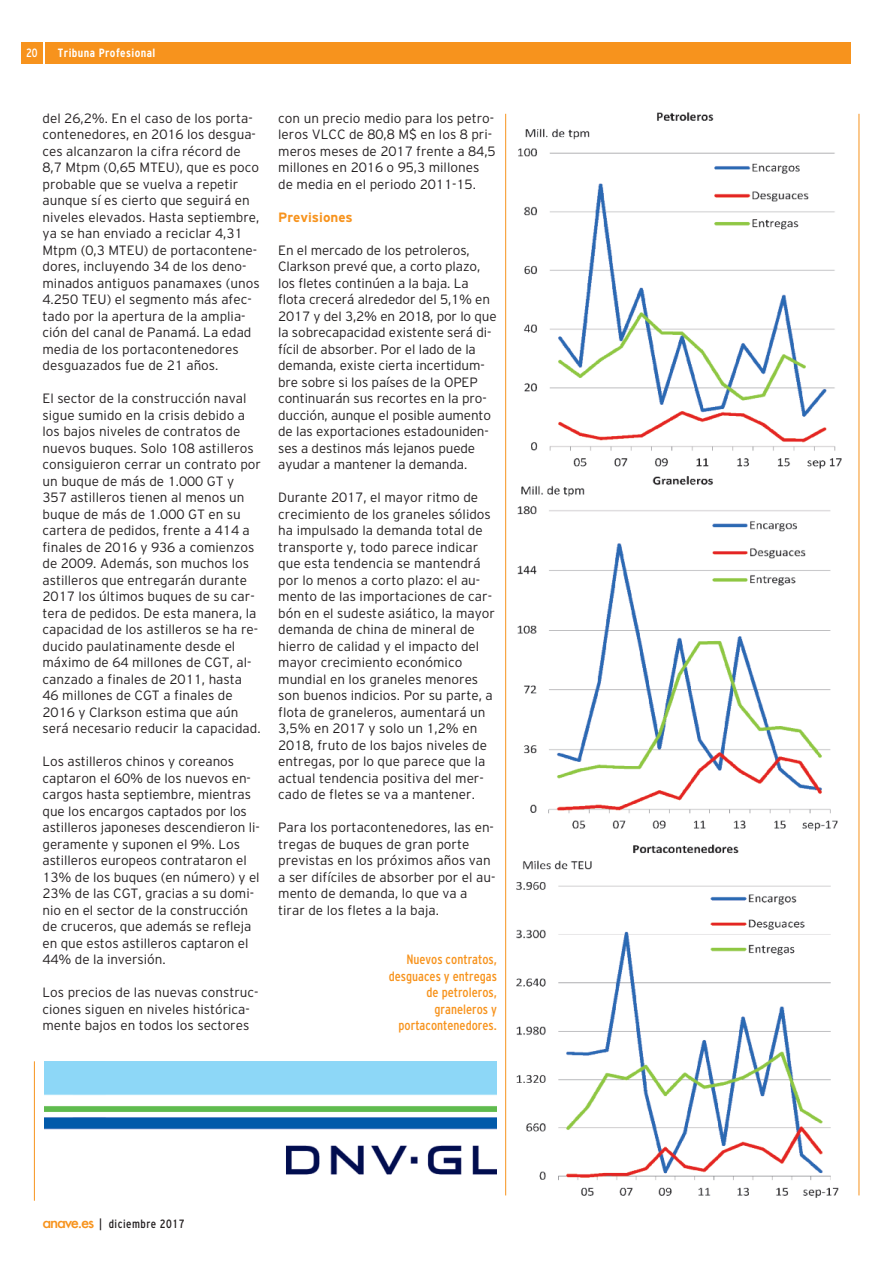
<style>
.page{position:relative;width:893px;height:1263px;background:#fff}
.page>*{position:absolute;margin:0;border:0;box-sizing:border-box;transform-origin:0 0}
.t1{font:300 13.5px/16.5px "Civica 01";color:#231f20}
.t2{font:condensed 13.5px/16.5px "Civica 06";color:#f7931d;text-align:right}
.t3{font:700 13.5px "Civica 07";color:#f7931d}
.t4{font:condensed 12px "Civica 06";letter-spacing:.04em;color:#231f20}
.t5{font:700 condensed 12px "Civica 09";letter-spacing:.035em;color:#fff}
.t6{font:condensed 12px "Civica 06";color:#fff}
.s1{font-family:"Futura";font-weight:500;font-stretch:normal;font-size:14.85px;color:#f7931d}
</style>
<div class="page">
<img style="left:518px;top:112px;width:324px;height:357px">
<img style="left:516px;top:844px;width:323px;height:354px">
<img style="left:517px;top:476px;width:321px;height:355px">
<hr style="left:859px;top:114px;width:1px;height:1081px;background:#f7931d">
<div style="left:21px;top:43px;width:22px;height:21px;background:#f7931d"></div>
<div style="left:45px;top:43px;width:805px;height:21px;background:#f7931d"></div>
<hr style="left:505px;top:114px;width:1px;height:1081px;background:#f7931d">
<img style="left:44px;top:1061px;width:453px;height:114px">
<hr style="left:34px;top:1061px;width:1px;height:140px;background:#f7931d">
<p class="t6" style="left:26px;top:46px;width:13px">20</p>
<p class="t5" style="left:58px;top:46px;width:99px">Tribuna Profesional</p>
<p class="t1" style="left:43px;top:110px;width:219px">del 26,2%. En el caso de los porta&shy;contenedores, en 2016 los desgua&shy;ces alcanzaron la cifra récord de<br>8,7 Mtpm (0,65 MTEU), que es poco probable que se vuelva a repetir aunque sí es cierto que seguirá en niveles elevados. Hasta septiembre, ya se han enviado a reciclar 4,31<br>Mtpm (0,3 MTEU) de portacontene&shy;dores, incluyendo 34 de los deno&shy;minados antiguos panamaxes (unos<br>4.250 TEU) el segmento más afec&shy;tado por la apertura de la amplia&shy;ción del canal de Panamá. La edad media de los portacontenedores desguazados fue de 21 años.</p>
<p class="t1" style="left:43px;top:390px;width:220px">El sector de la construcción naval sigue sumido en la crisis debido a los bajos niveles de contratos de nuevos buques. Solo 108 astilleros consiguieron cerrar un contrato por un buque de más de 1.000 GT y<br>357 astilleros tienen al menos un buque de más de 1.000 GT en su cartera de pedidos, frente a 414 a finales de 2016 y 936 a comienzos de 2009. Además, son muchos los astilleros que entregarán durante<br>2017 los últimos buques de su car&shy;tera de pedidos. De esta manera, la capacidad de los astilleros se ha re&shy;ducido paulatinamente desde el máximo de 64 millones de CGT, al&shy;canzado a finales de 2011, hasta<br>46 millones de CGT a finales de<br>2016 y Clarkson estima que aún será necesario reducir la capacidad.</p>
<p class="t1" style="left:43px;top:753px;width:219px">Los astilleros chinos y coreanos captaron el 60% de los nuevos en&shy;cargos hasta septiembre, mientras que los encargos captados por los astilleros japoneses descendieron li&shy;geramente y suponen el 9%. Los astilleros europeos contrataron el<br>13% de los buques (en número) y el<br>23% de las CGT, gracias a su domi&shy;nio en el sector de la construcción de cruceros, que además se refleja en que estos astilleros captaron el<br>44% de la inversión.</p>
<p class="t1" style="left:43px;top:984px;width:218px">Los precios de las nuevas construc&shy;ciones siguen en niveles histórica&shy;mente bajos en todos los sectores</p>
<p class="t1" style="left:278px;top:110px;width:219px">con un precio medio para los petro&shy;leros VLCC de 80,8 M$ en los 8 pri&shy;meros meses de 2017 frente a 84,5 millones en 2016 o 95,3 millones de media en el periodo 2011-15.</p>
<p class="t3" style="left:278px;top:209px;width:76px">Previsiones</p>
<p class="t1" style="left:278px;top:242px;width:220px">En el mercado de los petroleros, Clarkson prevé que, a corto plazo, los fletes continúen a la baja. La flota crecerá alrededor del 5,1% en 2017 y del 3,2% en 2018, por lo que la sobrecapacidad existente será di&shy;fícil de absorber. Por el lado de la demanda, existe cierta incertidum&shy;bre sobre si los países de la OPEP continuarán sus recortes en la pro&shy;ducción, aunque el posible aumento de las exportaciones estadouniden&shy;ses a destinos más lejanos puede ayudar a mantener la demanda.</p>
<p class="t1" style="left:278px;top:489px;width:218px">Durante 2017, el mayor ritmo de crecimiento de los graneles sólidos ha impulsado la demanda total de transporte y, todo parece indicar que esta tendencia se mantendrá por lo menos a corto plazo: el au&shy;mento de las importaciones de car&shy;bón en el sudeste asiático, la mayor demanda de china de mineral de hierro de calidad y el impacto del mayor crecimiento económico mundial en los graneles menores son buenos indicios. Por su parte, a flota de graneleros, aumentará un<br>3,5% en 2017 y solo un 1,2% en<br>2018, fruto de los bajos niveles de entregas, por lo que parece que la actual tendencia positiva del mer&shy;cado de fletes se va a mantener.</p>
<p class="t1" style="left:278px;top:819px;width:219px">Para los portacontenedores, las en&shy;tregas de buques de gran porte previstas en los próximos años van a ser difíciles de absorber por el au&shy;mento de demanda, lo que va a tirar de los fletes a la baja.</p>
<p class="t2" style="left:389px;top:951px;width:110px">Nuevos contratos, desguaces y entregas de petroleros, graneleros y portacontenedores.</p>
<p class="t4" style="left:43px;top:1217px;width:143px"><span class="s1">anave.es</span> | diciembre 2017</p>
</div>
